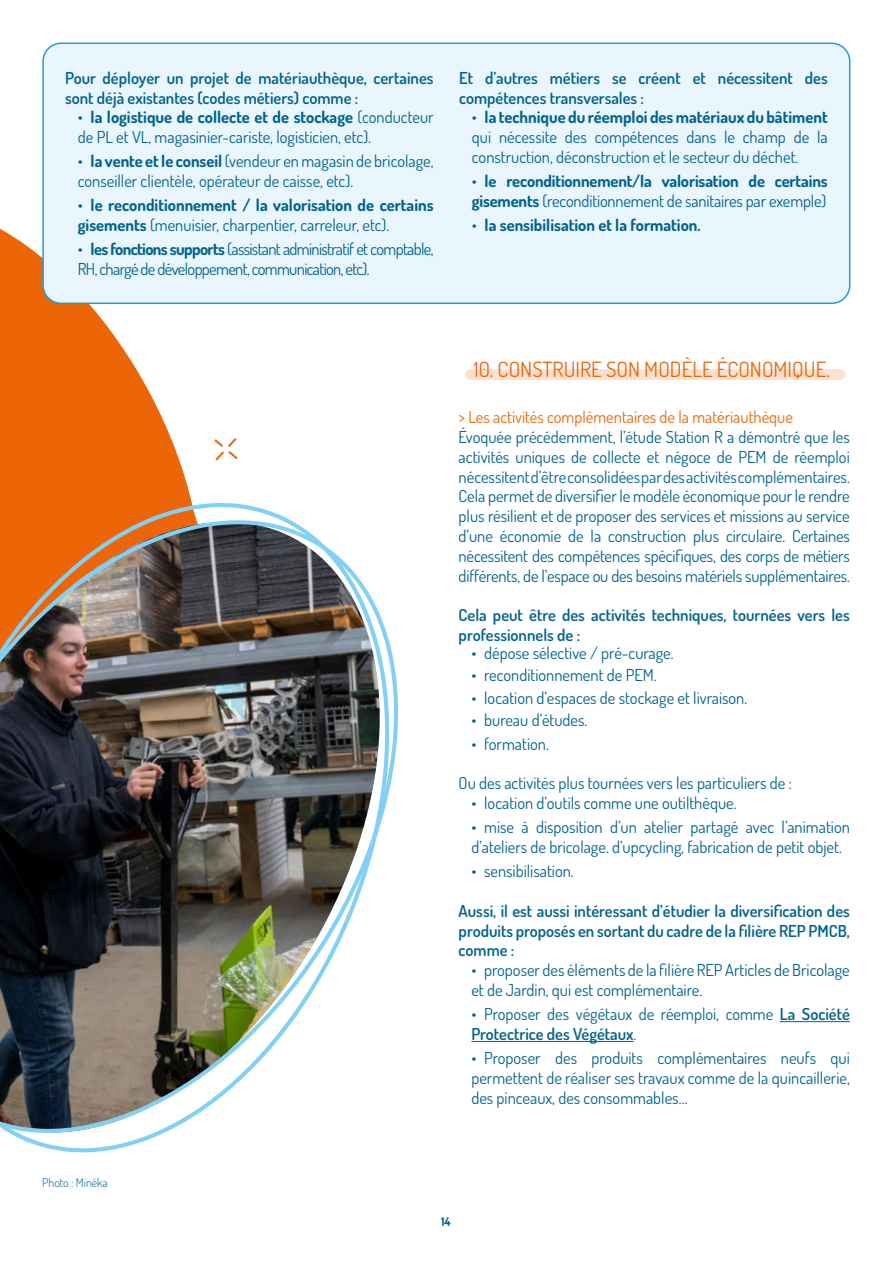
<style>
.page{position:relative;width:893px;height:1263px;background:#fff}
.page>*{position:absolute;margin:0;border:0;box-sizing:border-box;transform-origin:0 0}
.t1{font:21px "Dosis";color:#ec6608}
.t2{font:16.5px/19.8px "Dosis";color:#00628b}
.t3{font:600 16.5px/19.8px "Dosis";color:#00628b}
.t4{font:700 16.5px/19.8px "Dosis";color:#00628b}
.t5{font:16.5px/19.8px "Dosis";letter-spacing:-.04em;color:#00628b}
.t6{font:16.5px "Dosis";color:#ec6608}
.t7{font:300 12px "Dosis";color:#00628b}
.t8{font:700 12px "Dosis";color:#00628b}
.s1{font-weight:700}
.s2{font-weight:400}
.s3{font-weight:600}
</style>
<div class="page">
<svg style="left:0;top:228px;width:203px;height:256px;fill:#ec6608"></svg>
<div style="left:43px;top:43px;width:807px;height:260px;background:#eaf6fe;border-radius:18px"></div>
<div style="left:42px;top:43px;width:808px;height:261px;border:2px solid #1d9dd8;border-radius:18px"></div>
<hr style="left:780px;top:1021px;width:70px;height:1px;background:#00628b">
<hr style="left:471px;top:1041px;width:163px;height:1px;background:#00628b">
<div style="left:465px;top:369px;width:380px;height:11px;background:#fbe1ce;border-radius:5px"></div>
<svg style="left:0;top:484px;width:286px;height:669px;fill:#ec6608"></svg>
<img style="left:0;top:1135px;width:286px;height:15px">
<img style="left:0;top:518px;width:399px;height:617px">
<svg style="left:214px;top:438px;width:24px;height:22px"></svg>
<p class="t3" style="left:65px;top:67px;width:370px">Pour déployer un projet de matériauthèque, certaines sont déjà existantes (codes métiers) comme :</p>
<p class="t2" style="left:78px;top:107px;width:357px">• <span class="s1">la logistique de collecte et de stockage</span> (conducteur de PL et VL, magasinier-cariste, logisticien, etc).</p>
<p class="t2" style="left:78px;top:150px;width:357px">• <span class="s1">la vente et le conseil</span> (vendeur en magasin de bricolage, conseiller clientèle, opérateur de caisse, etc).</p>
<p class="t4" style="left:78px;top:194px;width:357px"><span class="s2">•</span> le reconditionnement / la valorisation de certains gisements <span class="s2">(menuisier, charpentier, carreleur, etc).</span></p>
<p class="t5" style="left:78px;top:238px;width:357px">• <span class="s1">les fonctions supports</span> (assistant administratif et comptable,<br>RH, chargé de développement, communication, etc).</p>
<p class="t3" style="left:459px;top:67px;width:370px">Et d’autres métiers se créent et nécessitent des compétences transversales :</p>
<p class="t2" style="left:472px;top:107px;width:357px;text-align:justify">• <span class="s1">la technique du réemploi des matériaux du bâtiment </span>qui nécessite des compétences dans le champ de la construction, déconstruction et le secteur du déchet.</p>
<p class="t4" style="left:472px;top:170px;width:357px"><span class="s2">•</span> le reconditionnement/la valorisation de certains gisements <span class="s2">(reconditionnement de sanitaires par exemple)</span></p>
<p class="t4" style="left:472px;top:214px;width:230px"><span class="s2">•</span> la sensibilisation et la formation.</p>
<p class="t7" style="left:42px;top:1174px;width:67px">Photo : Minéka</p>
<p class="t1" style="left:474px;top:354px;width:357px">10. CONSTRUIRE SON MODÈLE ÉCONOMIQUE.</p>
<p class="t6" style="left:459px;top:405px;width:336px">&gt; Les activités complémentaires de la matériauthèque</p>
<p class="t2" style="left:459px;top:426px;width:393px;text-align:justify">Évoquée précédemment, l’étude Station R a démontré que les activités uniques de collecte et négoce de PEM de réemploi nécessitent d’être consolidées par des activités complémentaires.<br>Cela permet de diversifier le modèle économique pour le rendre plus résilient et de proposer des services et missions au service d’une économie de la construction plus circulaire. Certaines nécessitent des compétences spécifiques, des corps de métiers différents, de l’espace ou des besoins matériels supplémentaires.</p>
<p class="t3" style="left:459px;top:604px;width:393px">Cela peut être des activités techniques, tournées vers les professionnels de :</p>
<p class="t2" style="left:471px;top:642px;width:204px">• dépose sélective / pré-curage.</p>
<p class="t2" style="left:471px;top:664px;width:187px">• reconditionnement de PEM.</p>
<p class="t2" style="left:471px;top:687px;width:277px">• location d’espaces de stockage et livraison.</p>
<p class="t2" style="left:471px;top:709px;width:117px">• bureau d’études.</p>
<p class="t2" style="left:471px;top:733px;width:79px">• formation.</p>
<p class="t2" style="left:459px;top:773px;width:335px">Ou des activités plus tournées vers les particuliers de :</p>
<p class="t2" style="left:471px;top:792px;width:267px">• location d’outils comme une outilthèque.</p>
<p class="t2" style="left:471px;top:816px;width:380px">• mise à disposition d’un atelier partagé avec l’animation d’ateliers de bricolage. d’upcycling, fabrication de petit objet.</p>
<p class="t2" style="left:471px;top:860px;width:104px">• sensibilisation.</p>
<p class="t3" style="left:459px;top:900px;width:393px;text-align:justify">Aussi, il est aussi intéressant d’étudier la diversification des produits proposés en sortant du cadre de la filière REP PMCB, comme :</p>
<p class="t2" style="left:471px;top:959px;width:380px">• proposer des éléments de la filière REP Articles de Bricolage et de Jardin, qui est complémentaire.</p>
<p class="t2" style="left:471px;top:1003px;width:380px">• Proposer des végétaux de réemploi, comme <span class="s3">La Société<br>Protectrice des Végétaux</span>.</p>
<p class="t2" style="left:471px;top:1047px;width:380px;text-align:justify">• Proposer des produits complémentaires neufs qui permettent de réaliser ses travaux comme de la quincaillerie, des pinceaux, des consommables…</p>
<p class="t8" style="left:441px;top:1213px;width:11px">14</p>
</div>
